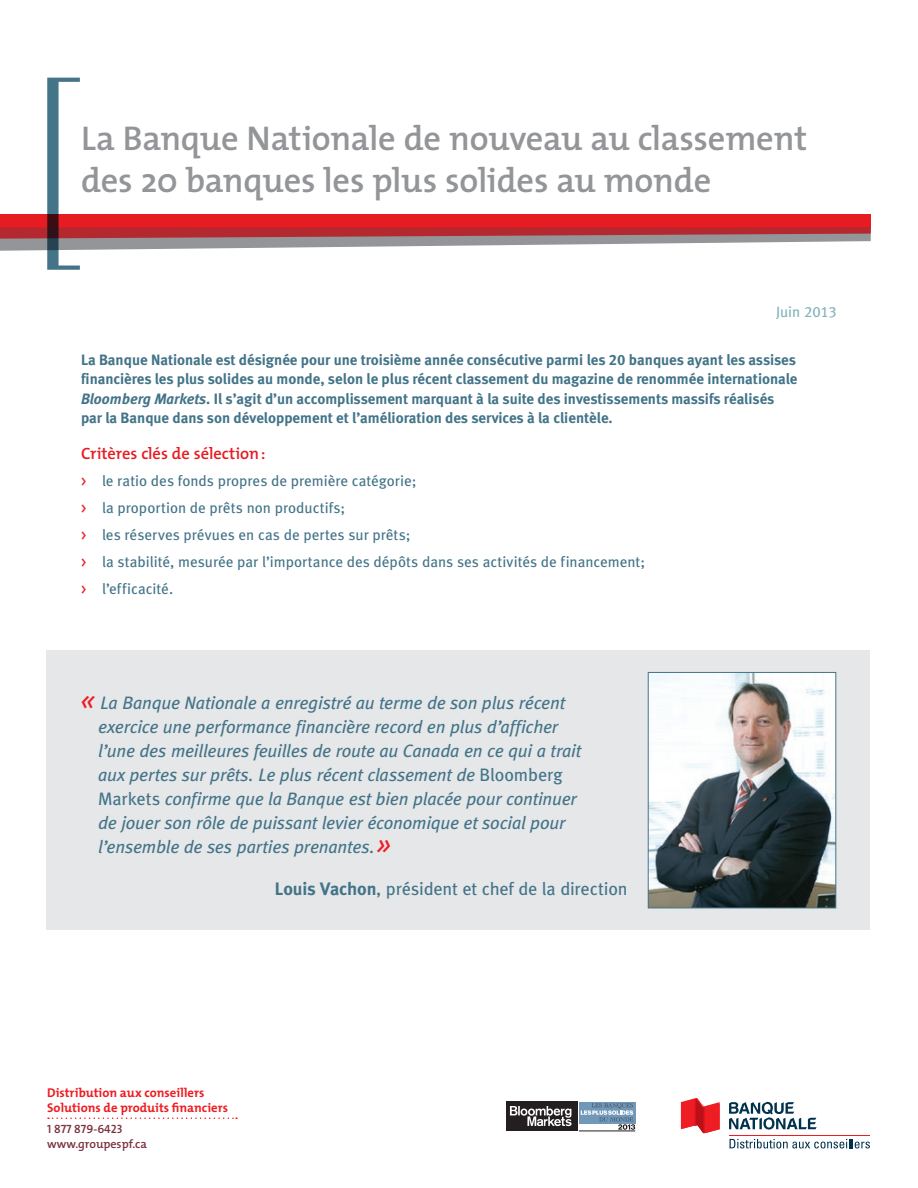
<style>
.page{position:relative;width:918px;height:1188px;background:#fff}
.page>*{position:absolute;margin:0;border:0;box-sizing:border-box;transform-origin:0 0}
.AS_Titre_26_28pt{font:600 34.5px/42px "The Mix";letter-spacing:-.005em;color:#939598}
.AS_Texte_bullets-1er{font:italic 18px/24px "Meta Book LF";letter-spacing:-.01em;color:#437488}
.AS_Texte_bullets-1er-2{font:18px "Meta Book LF";letter-spacing:-.01em;color:#437488}
.AS_Sous-titre_01__ro{font:600 16.5px "The Mix";letter-spacing:-.005em;color:#e71b22}
.AS_Introduction{font:15px/19.5px "Meta Bold LF";color:#437488}
.AS_Texte_bullets-1er-3{font:15px "Meta Book LF";color:#437488}
.AS_Texte_bullets-1er-4{font:15px "Meta Book LF";letter-spacing:-.005em;color:#81b3b9}
.t1{font:700 12.75px/15px "The Mix";color:#ee1d23}
.t2{font:600 12px "The Mix";color:#7b313d}
.t3{font:12px "The Mix Semi Bold Caps";color:#7b313d}
.s1{font-style:italic}
.s2{color:#ee1d23}
.s3{font-size:28.5px;color:#ee1d23}
.s4{font-style:normal}
.s5{font-family:"Meta Bold LF"}
</style>
<div class="page">
<svg style="left:48px;top:1118px;width:189px;height:1px"></svg>
<svg style="left:0;top:78px;width:871px;height:192px"></svg>
<svg style="left:579px;top:1102px;width:56px;height:21px"></svg>
<svg style="left:581px;top:1103px;width:54px;height:27px"></svg>
<hr style="left:579px;top:1131px;width:56px;height:1px;background:#231f20">
<div style="left:506px;top:1102px;width:71px;height:29px;background:#231f20"></div>
<svg style="left:510px;top:1106px;width:62px;height:20px"></svg>
<div style="left:46px;top:651px;width:824px;height:279px;background:#e6e7e9"></div>
<img style="left:650px;top:674px;width:184px;height:232px">
<div style="left:648px;top:672px;width:188px;height:236px;border:1px solid #437488"></div>
<svg style="left:681px;top:1098px;width:17px;height:31px"></svg>
<svg style="left:682px;top:1099px;width:13px;height:30px"></svg>
<hr style="left:695px;top:1099px;width:1px;height:34px;background:#d9181f">
<hr style="left:696px;top:1099px;width:1px;height:34px;background:#c2121a">
<svg style="left:697px;top:1099px;width:6px;height:34px"></svg>
<hr style="left:703px;top:1099px;width:1px;height:34px;background:#c3121a">
<hr style="left:704px;top:1099px;width:1px;height:34px;background:#d2161e">
<hr style="left:705px;top:1099px;width:1px;height:34px;background:#e41a21">
<svg style="left:706px;top:1102px;width:14px;height:31px"></svg>
<svg style="left:729px;top:1102px;width:88px;height:28px"></svg>
<svg style="left:730px;top:1139px;width:140px;height:9px"></svg>
<hr style="left:729px;top:1135px;width:141px;height:1px;background:#ee1d23">
<p class="AS_Titre_26_28pt" style="left:81px;top:116px;width:728px">La Banque Nationale de nouveau au classement des 20 banques les plus solides au monde</p>
<p class="AS_Texte_bullets-1er-4" style="left:776px;top:302px;width:62px">Juin 2013</p>
<p class="AS_Introduction" style="left:81px;top:349px;width:718px">La Banque Nationale est désignée pour une troisième année consécutive parmi les 20 banques ayant les assises financières les plus solides au monde, selon le plus récent classement du magazine de renommée internationale <span class="s1">Bloomberg Markets</span>. Il s’agit d’un accomplissement marquant à la suite des investissements massifs réalisés par la Banque dans son développement et l’amélioration des services à la clientèle.</p>
<p class="AS_Sous-titre_01__ro" style="left:81px;top:440px;width:186px">Critères clés de sélection:</p>
<p class="AS_Texte_bullets-1er-3" style="left:81px;top:472px;width:337px"><span class="s2">&gt;</span> le ratio des fonds propres de première catégorie;</p>
<p class="AS_Texte_bullets-1er-3" style="left:81px;top:499px;width:266px"><span class="s2">&gt;</span> la proportion de prêts non productifs;</p>
<p class="AS_Texte_bullets-1er-3" style="left:81px;top:526px;width:331px"><span class="s2">&gt;</span> les réserves prévues en cas de pertes sur prêts;</p>
<p class="AS_Texte_bullets-1er-3" style="left:81px;top:553px;width:566px"><span class="s2">&gt;</span> la stabilité, mesurée par l’importance des dépôts dans ses activités de financement;</p>
<p class="AS_Texte_bullets-1er-3" style="left:81px;top:580px;width:94px"><span class="s2">&gt;</span> l’efficacité.</p>
<p class="AS_Texte_bullets-1er" style="left:98px;top:690px;width:485px;text-indent:-18px"><span class="s3">«</span> La Banque Nationale a enregistré au terme de son plus récent exercice une performance financière record en plus d’afficher l’une des meilleures feuilles de route au Canada en ce qui a trait aux pertes sur prêts. Le plus récent classement de <span class="s4">Bloomberg Markets</span> confirme que la Banque est bien placée pour continuer de jouer son rôle de puissant levier économique et social pour l’ensemble de ses parties prenantes.<span class="s3">»</span></p>
<p class="AS_Texte_bullets-1er-2" style="left:275px;top:877px;width:354px"><span class="s5">Louis Vachon</span>, président et chef de la direction</p>
<p class="t1" style="left:47px;top:1084px;width:182px">Distribution aux conseillers<br>Solutions de produits financiers</p>
<p class="t3" style="left:47px;top:1118px;width:77px">1 877 879-6423</p>
<p class="t2" style="left:47px;top:1133px;width:101px">www.groupespf.ca</p>
</div>
